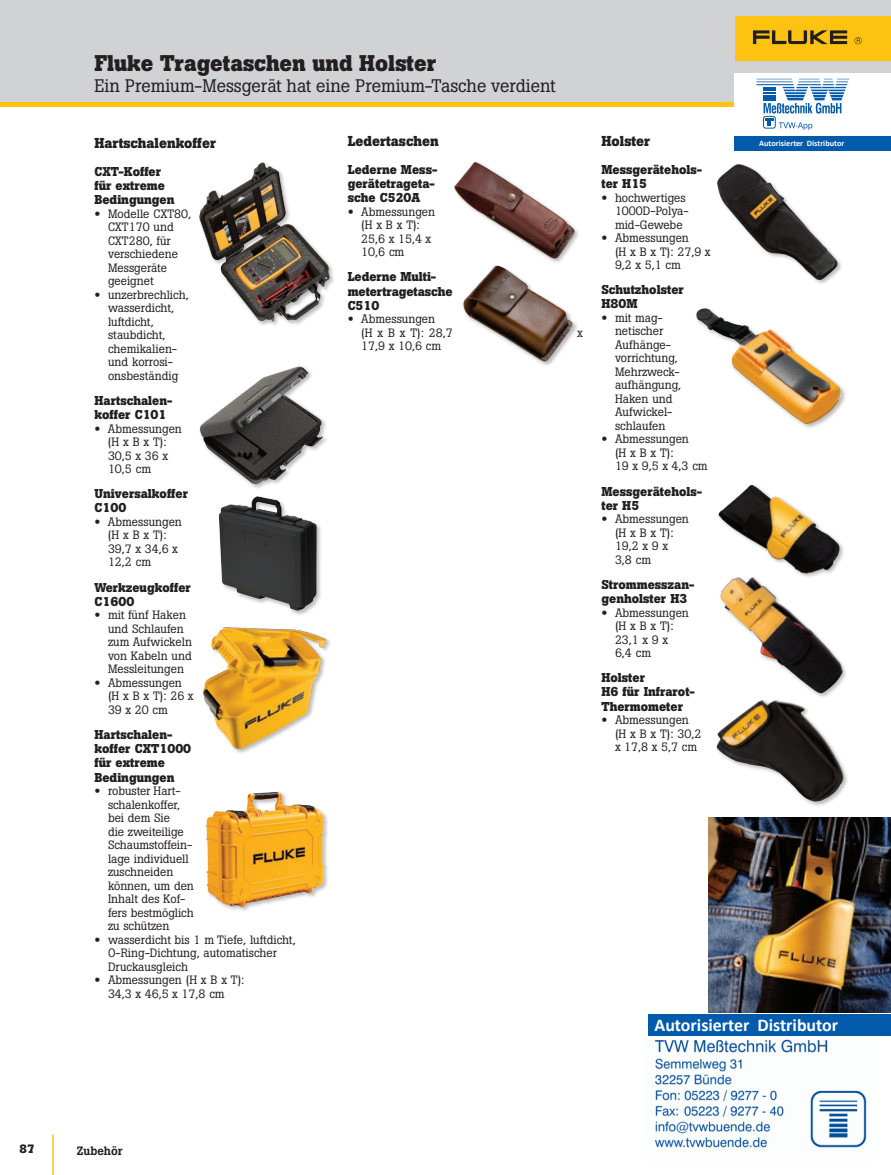
<style>
.page{position:relative;width:891px;height:1175px;background:#fff}
.page>*{position:absolute;margin:0;border:0;box-sizing:border-box;transform-origin:0 0}
.t1{font:700 22.5px "Boton Pro";color:#231f20}
.t2{font:18px "Boton Pro";color:#231f20}
.t3{font:700 17.85px "Calibri";letter-spacing:-.005em;color:#fff}
.t4{font:700 14.25px "Boton Pro";color:#231f20}
.t5{font:700 12.75px/14.2px "Boton Pro";color:#231f20}
.t6{font:12px/13.5px "Boton Pro";color:#231f20}
.t7{font:500 12px "Boton Pro";color:#231f20}
.t8{font:700 12px "Boton Pro";color:#231f20}
.t9{font:700 8.4px "Calibri";letter-spacing:-.005em;color:#fff}
.s1{font-family:"Helvetica Neue LT Std";font-weight:700;font-stretch:expanded}
</style>
<div class="page">
<div style="left:0;top:0;width:891px;height:103px;background:#d1d2d4"></div>
<hr style="left:0;top:103px;width:891px;height:4px;background:#fec210">
<div style="left:202px;top:626px;width:130px;height:128px;background:#231f20;opacity:.3"></div>
<img style="left:203px;top:628px;width:121px;height:121px">
<div style="left:198px;top:365px;width:130px;height:125px;background:#231f20;opacity:.3"></div>
<img style="left:200px;top:366px;width:123px;height:118px">
<img style="left:454px;top:162px;width:121px;height:98px">
<div style="left:217px;top:495px;width:105px;height:121px;background:#231f20;opacity:.3"></div>
<img style="left:219px;top:496px;width:98px;height:114px">
<div style="left:204px;top:790px;width:126px;height:122px;background:#231f20;opacity:.3"></div>
<img style="left:206px;top:791px;width:118px;height:116px">
<div style="left:716px;top:163px;width:127px;height:122px;background:#231f20;opacity:.3"></div>
<img style="left:717px;top:164px;width:121px;height:116px">
<div style="left:695px;top:307px;width:152px;height:122px;background:#231f20;opacity:.3"></div>
<img style="left:696px;top:308px;width:145px;height:116px">
<div style="left:719px;top:576px;width:130px;height:122px;background:#231f20;opacity:.3"></div>
<img style="left:720px;top:579px;width:123px;height:114px">
<div style="left:715px;top:698px;width:134px;height:109px;background:#231f20;opacity:.3"></div>
<img style="left:717px;top:699px;width:127px;height:102px">
<div style="left:462px;top:264px;width:117px;height:103px;background:#231f20;opacity:.3"></div>
<img style="left:463px;top:266px;width:110px;height:96px">
<div style="left:717px;top:483px;width:128px;height:96px;background:#231f20;opacity:.3"></div>
<img style="left:718px;top:485px;width:122px;height:88px">
<img style="left:709px;top:817px;width:182px;height:195px">
<div style="left:198px;top:161px;width:137px;height:166px;background:#231f20;opacity:.3"></div>
<img style="left:198px;top:162px;width:132px;height:160px">
<div style="left:734px;top:73px;width:157px;height:64px;background:#fff"></div>
<hr style="left:757px;top:84px;width:37px;height:1px;background:#015aaa">
<hr style="left:757px;top:79px;width:35px;height:1px;background:#015aaa">
<hr style="left:757px;top:81px;width:36px;height:1px;background:#015aaa">
<div style="left:763px;top:116px;width:13px;height:12px;border:1px solid #015aaa;border-radius:2px"></div>
<svg style="left:764px;top:79px;width:85px;height:51px"></svg>
<div style="left:734px;top:137px;width:64px;height:14px;background:#015aaa"></div>
<div style="left:796px;top:137px;width:63px;height:14px;background:#015aaa"></div>
<div style="left:852px;top:137px;width:39px;height:14px;background:#015aaa"></div>
<div style="left:736px;top:16px;width:155px;height:45px;background:#fec210"></div>
<svg style="left:753px;top:30px;width:94px;height:14px"></svg>
<svg style="left:855px;top:37px;width:7px;height:7px"></svg>
<hr style="left:52px;top:1134px;width:2px;height:40px;background:#fec210">
<img style="left:648px;top:1035px;width:230px;height:113px">
<div style="left:841px;top:1014px;width:50px;height:21px;background:#015aaa"></div>
<div style="left:648px;top:1014px;width:97px;height:21px;background:#015aaa"></div>
<div style="left:745px;top:1014px;width:98px;height:21px;background:#015aaa"></div>
<h1 class="t1" style="left:94px;top:48px;width:343px">Fluke Tragetaschen und Holster</h1>
<h2 class="t2" style="left:94px;top:74px;width:463px">Ein Premium-Messgerät hat eine Premium-Tasche verdient</h2>
<p class="t4" style="left:94px;top:133px;width:123px">Hartschalenkoffer</p>
<p class="t5" style="left:94px;top:164px;width:81px">CXT-Koffer für extreme<br>Bedingungen</p>
<p class="t6" style="left:108px;top:207px;width:85px;text-indent:-14px"><span class="s1">•</span> Modelle CXT80,<br>CXT170 und<br>CXT280, für verschiedene<br>Messgeräte geeignet</p>
<p class="t6" style="left:108px;top:288px;width:82px;text-indent:-14px"><span class="s1">•</span> unzerbrechlich, wasserdicht, luftdicht, staubdicht, chemikalien&shy;und korrosi&shy;onsbeständig</p>
<p class="t5" style="left:94px;top:393px;width:79px">Hartschalen&shy;koffer C101</p>
<p class="t6" style="left:108px;top:422px;width:75px;text-indent:-13px"><span class="s1">•</span> Abmessungen (H x B x T):<br>30,5 x 36 x<br>10,5 cm</p>
<p class="t5" style="left:94px;top:486px;width:95px">Universalkoffer<br>C100</p>
<p class="t6" style="left:108px;top:515px;width:75px;text-indent:-13px"><span class="s1">•</span> Abmessungen (H x B x T):<br>39,7 x 34,6 x<br>12,2 cm</p>
<p class="t5" style="left:94px;top:580px;width:98px">Werkzeugkoffer<br>C1600</p>
<p class="t6" style="left:108px;top:608px;width:86px;text-indent:-14px"><span class="s1">•</span> mit fünf Haken und Schlaufen zum Aufwickeln von Kabeln und<br>Messleitungen</p>
<p class="t6" style="left:108px;top:676px;width:87px;text-indent:-14px"><span class="s1">•</span> Abmessungen (H x B x T): 26 x<br>39 x 20 cm</p>
<p class="t5" style="left:94px;top:727px;width:98px">Hartschalen&shy;koffer CXT1000 für extreme<br>Bedingungen</p>
<p class="t6" style="left:108px;top:784px;width:87px;text-indent:-14px"><span class="s1">•</span> robuster Hart&shy;schalenkoffer, bei dem Sie<br>die zweiteilige<br>Schaumstoffein&shy;lage individuell zuschneiden können, um den<br>Inhalt des Kof&shy;fers bestmöglich zu schützen</p>
<p class="t6" style="left:108px;top:932px;width:189px;text-indent:-14px"><span class="s1">•</span> wasserdicht bis 1 m Tiefe, luftdicht,<br>O-Ring-Dichtung, automatischer<br>Druckausgleich</p>
<p class="t6" style="left:94px;top:973px;width:151px;text-align:center"><span class="s1">•</span> Abmessungen (H x B x T):<br>34,3 x 46,5 x 17,8 cm</p>
<p class="t4" style="left:348px;top:131px;width:92px">Ledertaschen</p>
<p class="t5" style="left:348px;top:162px;width:91px">Lederne Mess&shy;gerätetrageta&shy;sche C520A</p>
<p class="t6" style="left:361px;top:205px;width:75px;text-indent:-13px"><span class="s1">•</span> Abmessungen (H x B x T):<br>25,6 x 15,4 x<br>10,6 cm</p>
<p class="t5" style="left:348px;top:270px;width:106px">Lederne Multi&shy;metertragetasche<br>C510</p>
<p class="t6" style="left:361px;top:312px;width:93px;text-indent:-13px"><span class="s1">•</span> Abmessungen<br>(H x B x T): 28,7</p>
<p class="t6" style="left:361px;top:339px;width:81px">17,9 x 10,6 cm</p>
<p class="t6" style="left:577px;top:326px;width:7px">x</p>
<p class="t4" style="left:602px;top:131px;width:50px">Holster</p>
<p class="t5" style="left:602px;top:162px;width:102px">Messgerätehols&shy;ter H15</p>
<p class="t6" style="left:615px;top:191px;width:75px;text-indent:-13px"><span class="s1">•</span> hochwertiges<br>1000D-Polya&shy;mid-Gewebe</p>
<p class="t6" style="left:615px;top:231px;width:97px;text-indent:-14px"><span class="s1">•</span> Abmessungen<br>(H x B x T): 27,9 x<br>9,2 x 5,1 cm</p>
<p class="t5" style="left:602px;top:282px;width:84px">Schutzholster<br>H80M</p>
<p class="t6" style="left:615px;top:311px;width:68px;text-indent:-14px"><span class="s1">•</span> mit mag&shy;netischer<br>Aufhänge&shy;vorrichtung,<br>Mehrzweck&shy;aufhängung,<br>Haken und<br>Aufwickel&shy;schlaufen</p>
<p class="t6" style="left:615px;top:432px;width:94px;text-indent:-14px"><span class="s1">•</span> Abmessungen<br>(H x B x T):<br>19 x 9,5 x 4,3 cm</p>
<p class="t5" style="left:602px;top:484px;width:102px">Messgerätehols&shy;ter H5</p>
<p class="t6" style="left:615px;top:512px;width:75px;text-indent:-13px"><span class="s1">•</span> Abmessungen (H x B x T):<br>19,2 x 9 x<br>3,8 cm</p>
<p class="t5" style="left:602px;top:577px;width:94px">Strommesszan&shy;genholster H3</p>
<p class="t6" style="left:615px;top:605px;width:75px;text-indent:-13px"><span class="s1">•</span> Abmessungen (H x B x T):<br>23,1 x 9 x<br>6,4 cm</p>
<p class="t5" style="left:602px;top:670px;width:95px">Holster<br>H6 für Infrarot-<br>Thermometer</p>
<p class="t6" style="left:615px;top:713px;width:88px;text-indent:-13px"><span class="s1">•</span> Abmessungen (H x B x T): 30,2 x 17,8 x 5,7 cm</p>
<p class="t9" style="left:759px;top:138px;width:87px">Autorisierter Distributor</p>
<h3 class="t3" style="left:654px;top:1013px;width:185px">Autorisierter Distributor</h3>
<p class="t8" style="left:20px;top:1141px;width:16px">87</p>
<p class="t7" style="left:76px;top:1142px;width:48px">Zubehör</p>
</div>
